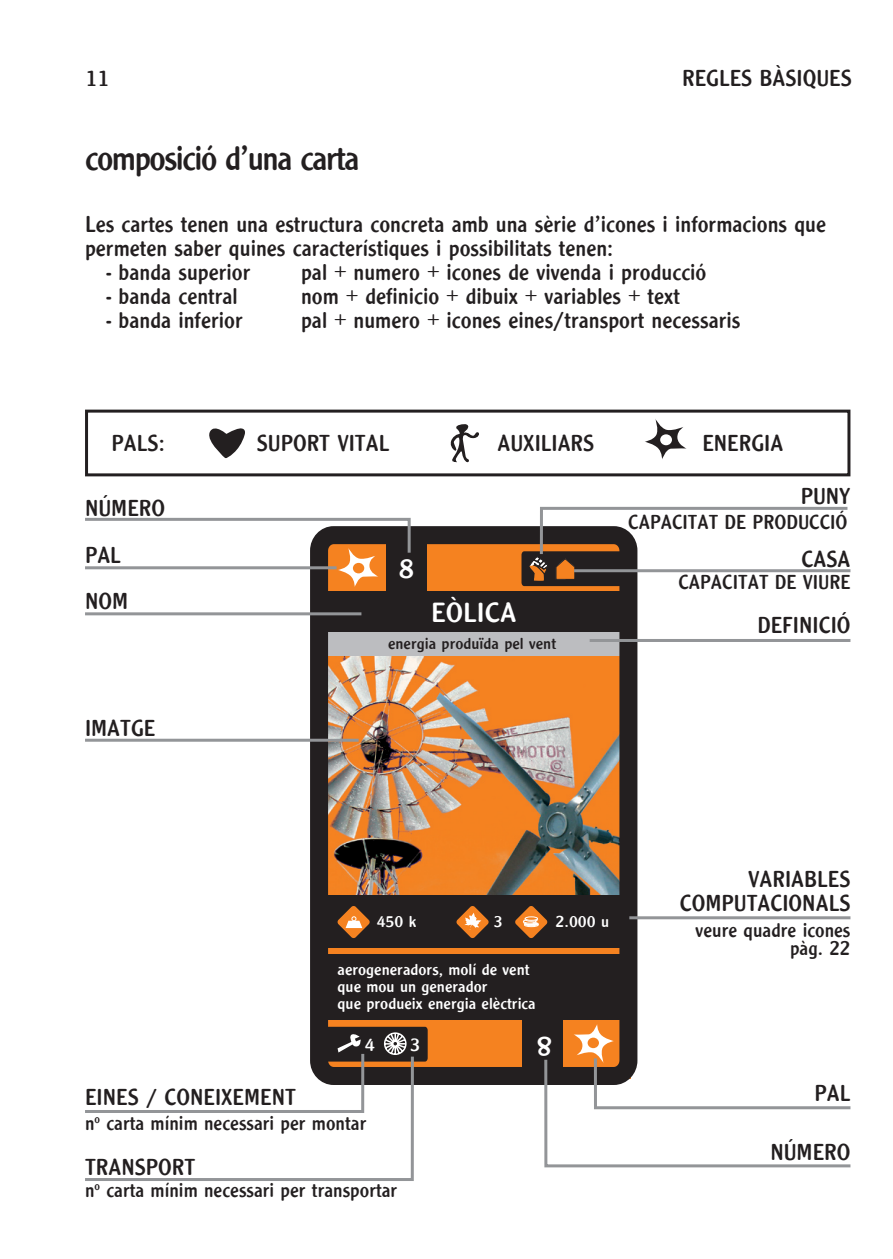
<style>
.page{position:relative;width:893px;height:1259px;background:#fff}
.page>*{position:absolute;margin:0;border:0;box-sizing:border-box;transform-origin:0 0}
.t1{font:36px "Clearface Got T Regu Ro 1";letter-spacing:-.04em;color:#231f20}
.t2{font:28.8px "Clearface Got T Regu Ro 1";color:#fff;scale:1.06 1}
.t3{font:24px/24px "Clearface Got T Regu Ro 1";color:#231f20}
.t4{font:21px/18px "Clearface Got T Regu Ro 1";color:#231f20;text-align:right}
.t5{font:19.2px "Clearface Got T Regu Ro 1";color:#fff;scale:1.06 1}
.t6{font:16.8px/16.8px "Clearface Got T Regu Ro 1";color:#fff;scale:1.06 1}
.t7{font:16.8px "Clearface Got T Regu Ro 1";color:#231f20;scale:1.06 1}
</style>
<div class="page">
<svg style="left:301px;top:526px;width:345px;height:550px;background:#8a6547"></svg>
<svg style="left:521px;top:506px;width:329px;height:80px"></svg>
<svg style="left:645px;top:419px;width:42px;height:40px"></svg>
<div style="left:660px;top:434px;width:12px;height:11px;background:#fff;border-radius:50%"></div>
<svg style="left:209px;top:428px;width:36px;height:29px"></svg>
<svg style="left:450px;top:424px;width:29px;height:39px"></svg>
<svg style="left:85px;top:517px;width:327px;height:70px"></svg>
<hr style="left:85px;top:612px;width:276px;height:3px;background:#939598">
<hr style="left:85px;top:738px;width:274px;height:3px;background:#939598">
<svg style="left:85px;top:1026px;width:343px;height:155px"></svg>
<hr style="left:85px;top:566px;width:252px;height:3px;background:#939598">
<hr style="left:574px;top:569px;width:276px;height:3px;background:#939598">
<hr style="left:590px;top:639px;width:260px;height:3px;background:#939598">
<hr style="left:629px;top:916px;width:221px;height:3px;background:#939598">
<svg style="left:543px;top:1024px;width:308px;height:144px"></svg>
<div style="left:85px;top:409px;width:765px;height:67px;border:3px solid #231f20"></div>
<p class="t3" style="left:85px;top:66px;width:25px">11</p>
<p class="t3" style="left:682px;top:66px;width:171px">REGLES BÀSIQUES</p>
<h1 class="t1" style="left:85px;top:138px;width:276px">composició d’una carta</h1>
<p class="t3" style="left:85px;top:212px;width:743px">Les cartes tenen una estructura concreta amb una sèrie d’icones i informacions que permeten saber quines característiques i possibilitats tenen:</p>
<p class="t3" style="left:107px;top:260px;width:145px">- banda superior</p>
<p class="t3" style="left:301px;top:260px;width:407px">pal + numero + icones de vivenda i producció</p>
<p class="t3" style="left:107px;top:284px;width:133px">- banda central</p>
<p class="t3" style="left:301px;top:284px;width:380px">nom + definicio + dibuix + variables + text</p>
<p class="t3" style="left:107px;top:308px;width:138px">- banda inferior</p>
<p class="t3" style="left:301px;top:308px;width:441px">pal + numero + icones eines/transport necessaris</p>
<p class="t3" style="left:112px;top:430px;width:55px">PALS:</p>
<p class="t3" style="left:257px;top:430px;width:134px">SUPORT VITAL</p>
<p class="t3" style="left:497px;top:430px;width:98px">AUXILIARS</p>
<p class="t3" style="left:702px;top:430px;width:83px">ENERGIA</p>
<p class="t3" style="left:85px;top:495px;width:82px">NÚMERO</p>
<p class="t3" style="left:85px;top:542px;width:37px">PAL</p>
<p class="t3" style="left:85px;top:589px;width:45px">NOM</p>
<p class="t3" style="left:85px;top:715px;width:72px">IMATGE</p>
<p class="t2" style="left:399px;top:552px;width:16px">8</p>
<p class="t2" style="left:431px;top:596px;width:82px">EÒLICA</p>
<p class="t7" style="left:388px;top:634px;width:160px">energia produïda pel vent</p>
<p class="t3" style="left:801px;top:484px;width:51px">PUNY</p>
<p class="t4" style="left:628px;top:513px;width:221px">CAPACITAT DE PRODUCCIÓ</p>
<p class="t3" style="left:801px;top:546px;width:50px">CASA</p>
<p class="t4" style="left:678px;top:573px;width:174px">CAPACITAT DE VIURE</p>
<p class="t3" style="left:757px;top:613px;width:95px">DEFINICIÓ</p>
<p class="t6" style="left:377px;top:913px;width:39px">450 k</p>
<p class="t6" style="left:494px;top:913px;width:10px">3</p>
<p class="t6" style="left:556px;top:913px;width:52px">2.000 u</p>
<p class="t6" style="left:338px;top:961px;width:188px">aerogeneradors, molí de vent que mou un generador<br>que produeix energia elèctrica</p>
<p class="t3" style="left:85px;top:1084px;width:212px">EINES / CONEIXEMENT</p>
<p class="t5" style="left:365px;top:1033px;width:11px">4</p>
<p class="t5" style="left:410px;top:1033px;width:11px">3</p>
<p class="t2" style="left:552px;top:1062px;width:16px;rotate:-180deg">8</p>
<p class="t4" style="left:85px;top:1113px;width:283px">n<sup>o</sup> carta mínim necessari per montar</p>
<p class="t3" style="left:85px;top:1154px;width:112px">TRANSPORT</p>
<p class="t4" style="left:85px;top:1180px;width:314px">n<sup>o</sup> carta mínim necessari per transportar</p>
<p class="t3" style="left:680px;top:867px;width:172px;text-align:right">VARIABLES<br>COMPUTACIONALS</p>
<p class="t4" style="left:696px;top:920px;width:156px">veure quadre icones pàg. 22</p>
<p class="t3" style="left:814px;top:1081px;width:37px">PAL</p>
<p class="t3" style="left:770px;top:1139px;width:82px">NÚMERO</p>
</div>
